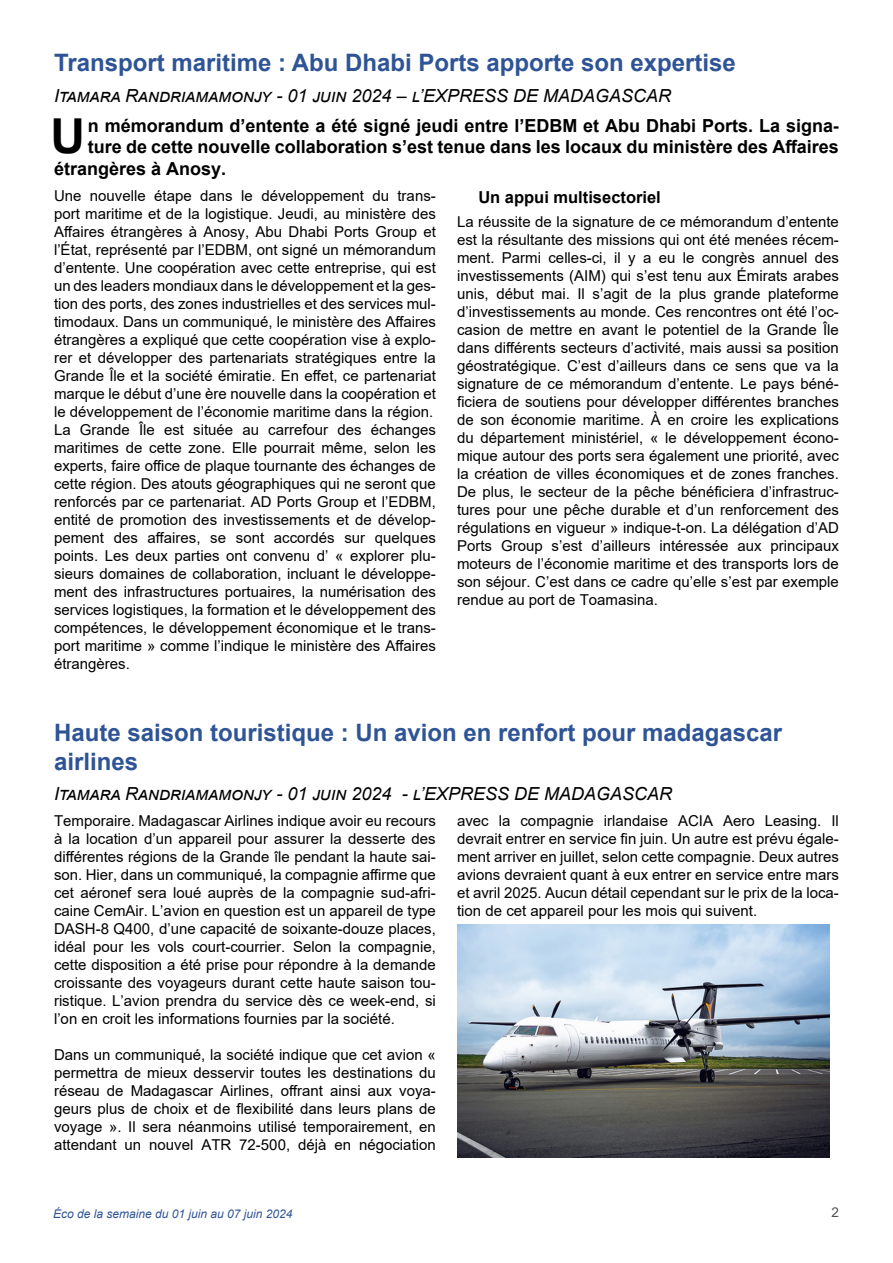
<style>
.page{position:relative;width:893px;height:1263px;background:#fff}
.page>*{position:absolute;margin:0;border:0;box-sizing:border-box;transform-origin:0 0}
.chapeau{font:700 48.15px "Arial";color:#000}
.titre{font:700 24px/28.8px "Arial";color:#2f5496}
.chapeau-2{font:700 18px "Arial";color:#000}
.auteur{font:italic 18px "Arial";color:#000}
.intertitre{font:700 16.5px "Arial";color:#000}
.texte{font:15px/18px "Arial";color:#000;text-align:justify}
.t1{font:13.5px "Arial";color:#525252}
.t2{font:italic 12px "Arial";color:#2f5496}
</style>
<div class="page">
<img style="left:457px;top:925px;width:373px;height:233px">
<p class="titre" style="left:54px;top:49px;width:683px">Transport maritime : Abu Dhabi Ports apporte son expertise</p>
<p class="auteur" style="left:54px;top:84px;width:619px">Itamara Randriamamonjy - 01 juin 2024 – l’EXPRESS DE MADAGASCAR</p>
<p class="chapeau" style="left:51px;top:102px;width:36px">U</p>
<p class="chapeau-2" style="left:88px;top:113px;width:753px">n mémorandum d’entente a été signé jeudi entre l’EDBM et Abu Dhabi Ports. La signa-</p>
<p class="chapeau-2" style="left:88px;top:134px;width:753px">ture de cette nouvelle collaboration s’est tenue dans les locaux du ministère des Affaires</p>
<p class="chapeau-2" style="left:54px;top:156px;width:174px">étrangères à Anosy.</p>
<p class="texte" style="left:54px;top:187px;width:383px">Une nouvelle étape dans le développement du trans&shy;port maritime et de la logistique. Jeudi, au ministère des Affaires étrangères à Anosy, Abu Dhabi Ports Group et l’État, représenté par l’EDBM, ont signé un mémorandum d’entente. Une coopération avec cette entreprise, qui est un des leaders mondiaux dans le développement et la ges&shy;tion des ports, des zones industrielles et des services mul&shy;timodaux. Dans un communiqué, le ministère des Affaires étrangères a expliqué que cette coopération vise à explo&shy;rer et développer des partenariats stratégiques entre la Grande Île et la société émiratie. En effet, ce partenariat marque le début d’une ère nouvelle dans la coopération et le développement de l’économie maritime dans la région.</p>
<p class="texte" style="left:54px;top:421px;width:383px">La Grande Île est située au carrefour des échanges maritimes de cette zone. Elle pourrait même, selon les experts, faire office de plaque tournante des échanges de cette région. Des atouts géographiques qui ne seront que renforcés par ce partenariat. AD Ports Group et l’EDBM, entité de promotion des investissements et de dévelop&shy;pement des affaires, se sont accordés sur quelques points. Les deux parties ont convenu d’ « explorer plu&shy;sieurs domaines de collaboration, incluant le développe&shy;ment des infrastructures portuaires, la numérisation des services logistiques, la formation et le développement des compétences, le développement économique et le trans&shy;port maritime » comme l’indique le ministère des Affaires étrangères.</p>
<p class="intertitre" style="left:478px;top:186px;width:184px">Un appui multisectoriel</p>
<p class="texte" style="left:457px;top:212px;width:383px">La réussite de la signature de ce mémorandum d’entente est la résultante des missions qui ont été menées récem&shy;ment. Parmi celles-ci, il y a eu le congrès annuel des investissements (AIM) qui s’est tenu aux Émirats arabes unis, début mai. Il s’agit de la plus grande plateforme d’investissements au monde. Ces rencontres ont été l’oc&shy;casion de mettre en avant le potentiel de la Grande Île dans différents secteurs d’activité, mais aussi sa position géostratégique. C’est d’ailleurs dans ce sens que va la signature de ce mémorandum d’entente. Le pays béné&shy;ficiera de soutiens pour développer différentes branches de son économie maritime. À en croire les explications du département ministériel, « le développement écono&shy;mique autour des ports sera également une priorité, avec la création de villes économiques et de zones franches.<br>De plus, le secteur de la pêche bénéficiera d’infrastruc&shy;tures pour une pêche durable et d’un renforcement des régulations en vigueur » indique-t-on. La délégation d’AD Ports Group s’est d’ailleurs intéressée aux principaux moteurs de l’économie maritime et des transports lors de son séjour. C’est dans ce cadre qu’elle s’est par exemple rendue au port de Toamasina.</p>
<p class="titre" style="left:54px;top:718px;width:730px">Haute saison touristique : Un avion en renfort pour madagascar airlines</p>
<p class="auteur" style="left:54px;top:782px;width:620px">Itamara Randriamamonjy - 01 juin 2024 - l’EXPRESS DE MADAGASCAR</p>
<p class="texte" style="left:54px;top:812px;width:383px">Temporaire. Madagascar Airlines indique avoir eu recours à la location d’un appareil pour assurer la desserte des différentes régions de la Grande île pendant la haute sai&shy;son. Hier, dans un communiqué, la compagnie affirme que cet aéronef sera loué auprès de la compagnie sud-afri&shy;caine CemAir. L’avion en question est un appareil de type DASH-8 Q400, d’une capacité de soixante-douze places, idéal pour les vols court-courrier. Selon la compagnie, cette disposition a été prise pour répondre à la demande croissante des voyageurs durant cette haute saison tou&shy;ristique. L’avion prendra du service dès ce week-end, si l’on en croit les informations fournies par la société.</p>
<p class="texte" style="left:54px;top:1046px;width:383px">Dans un communiqué, la société indique que cet avion « permettra de mieux desservir toutes les destinations du réseau de Madagascar Airlines, offrant ainsi aux voya&shy;geurs plus de choix et de flexibilité dans leurs plans de voyage ». Il sera néanmoins utilisé temporairement, en attendant un nouvel ATR 72-500, déjà en négociation</p>
<p class="texte" style="left:457px;top:812px;width:383px">avec la compagnie irlandaise ACIA Aero Leasing. Il devrait entrer en service fin juin. Un autre est prévu égale&shy;ment arriver en juillet, selon cette compagnie. Deux autres avions devraient quant à eux entrer en service entre mars et avril 2025. Aucun détail cependant sur le prix de la loca&shy;tion de cet appareil pour les mois qui suivent.</p>
<p class="t2" style="left:53px;top:1205px;width:241px">Éco de la semaine du 01 juin au 07 juin 2024</p>
<p class="t1" style="left:831px;top:1203px;width:9px">2</p>
</div>
